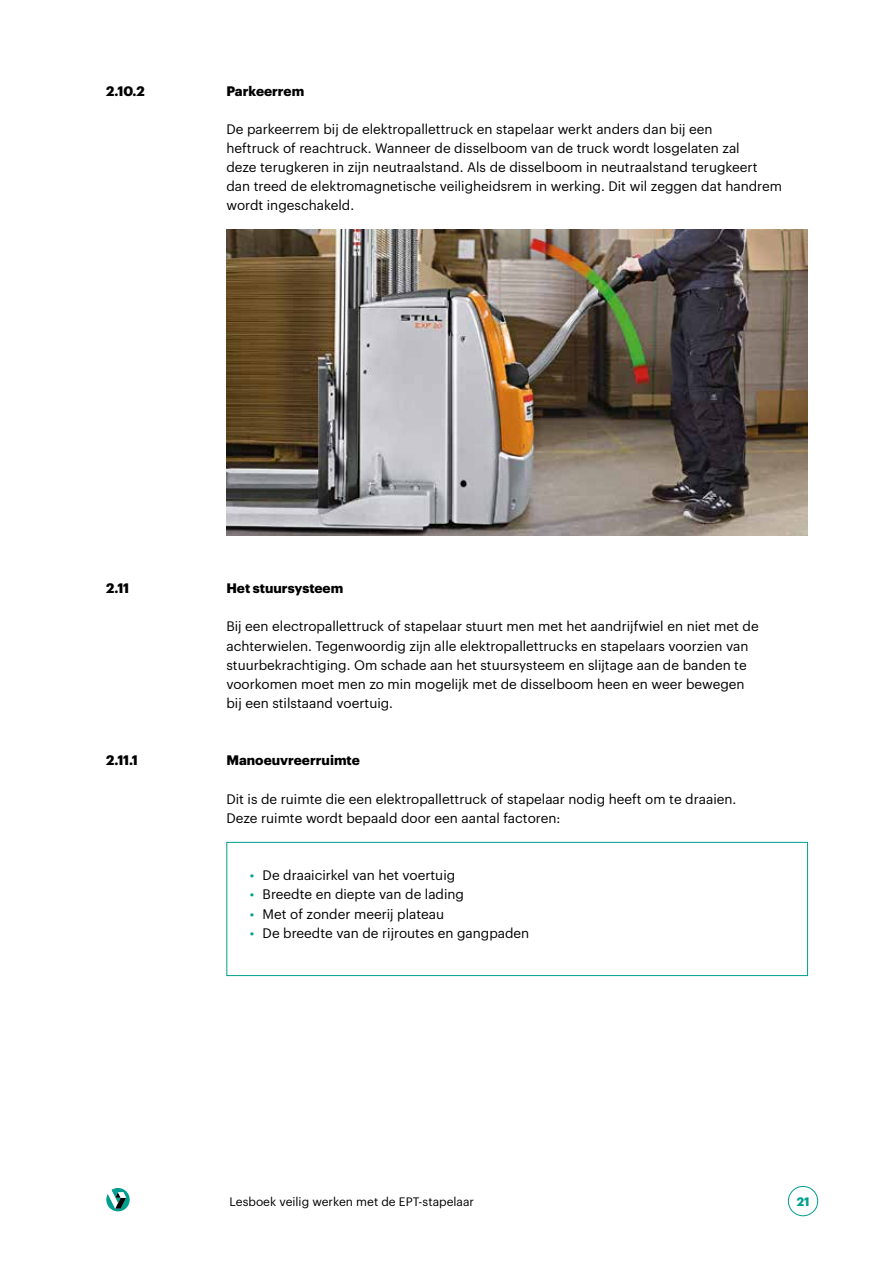
<style>
.page{position:relative;width:893px;height:1263px;background:#fff}
.page>*{position:absolute;margin:0;border:0;box-sizing:border-box;transform-origin:0 0}
.t1{font:13.5px/19.2px "Graphik";color:#000}
.t2{font:700 13.5px "Graphik";color:#000}
.t3{font:12px "Graphik";color:#000}
.t4{font:700 12px "Graphik";color:#009e8f}
.s1{color:#009e8f}
</style>
<div class="page">
<div style="left:788px;top:1186px;width:30px;height:30px;border:1px solid #009e8f;border-radius:50%"></div>
<svg style="left:106px;top:1188px;width:24px;height:23px"></svg>
<img style="left:226px;top:230px;width:582px;height:306px">
<div style="left:226px;top:842px;width:582px;height:134px;border:1px solid #009e8f"></div>
<p class="t2" style="left:106px;top:80px;width:40px">2.10.2</p>
<p class="t2" style="left:226px;top:80px;width:79px">Parkeerrem</p>
<p class="t1" style="left:226px;top:118px;width:557px">De parkeerrem bij de elektropallettruck en stapelaar werkt anders dan bij een<br>heftruck of reachtruck. Wanneer de disselboom van de truck wordt losgelaten zal<br>deze terugkeren in zijn neutraalstand. Als de disselboom in neutraalstand terugkeert dan treed de elektromagnetische veiligheidsrem in werking. Dit wil zeggen dat handrem wordt ingeschakeld.</p>
<p class="t2" style="left:106px;top:578px;width:25px">2.11</p>
<p class="t2" style="left:106px;top:750px;width:33px">2.11.1</p>
<p class="t2" style="left:226px;top:578px;width:118px">Het stuursysteem</p>
<p class="t1" style="left:226px;top:616px;width:534px">Bij een electropallettruck of stapelaar stuurt men met het aandrijfwiel en niet met de achterwielen. Tegenwoordig zijn alle elektropallettrucks en stapelaars voorzien van stuurbekrachtiging. Om schade aan het stuursysteem en slijtage aan de banden te voorkomen moet men zo min mogelijk met de disselboom heen en weer bewegen bij een stilstaand voertuig.</p>
<p class="t2" style="left:226px;top:750px;width:135px">Manoeuvreerruimte</p>
<p class="t1" style="left:226px;top:788px;width:511px">Dit is de ruimte die een elektropallettruck of stapelaar nodig heeft om te draaien.<br>Deze ruimte wordt bepaald door een aantal factoren:</p>
<p class="t1" style="left:250px;top:865px;width:207px"><span class="s1">•</span> De draaicirkel van het voertuig</p>
<p class="t1" style="left:250px;top:884px;width:216px"><span class="s1">•</span> Breedte en diepte van de lading</p>
<p class="t1" style="left:250px;top:903px;width:196px"><span class="s1">•</span> Met of zonder meerij plateau</p>
<p class="t1" style="left:250px;top:922px;width:281px"><span class="s1">•</span> De breedte van de rijroutes en gangpaden</p>
<p class="t3" style="left:230px;top:1192px;width:246px">Lesboek veilig werken met de EPT-stapelaar</p>
<p class="t4" style="left:797px;top:1192px;width:14px">21</p>
</div>
